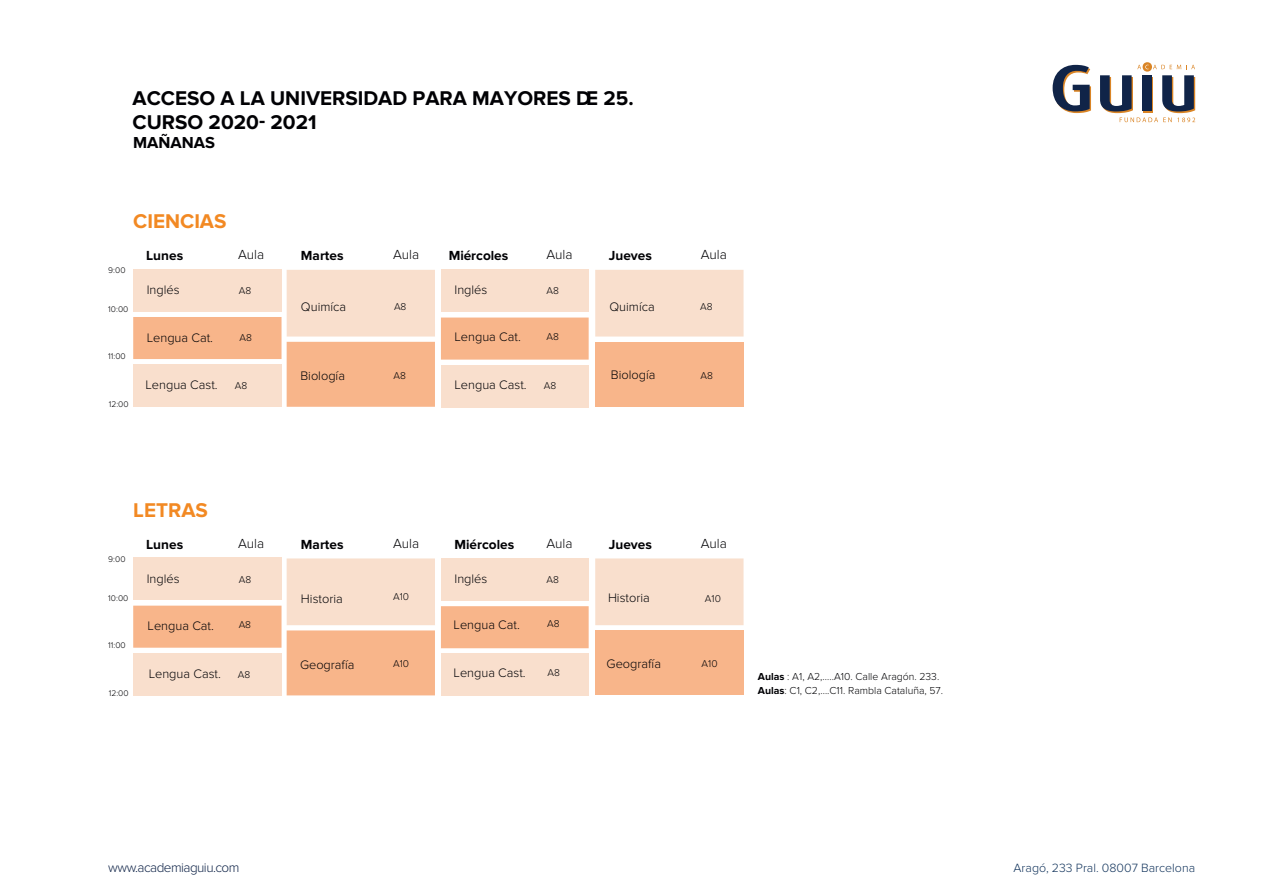
<style>
.page{position:relative;width:1263px;height:893px;background:#fff}
.page>*{position:absolute;margin:0;border:0;box-sizing:border-box;transform-origin:0 0}
.t1{font:700 20.7px/24.5px "Proxima Nova";color:#010104}
.t2{font:700 20.7px "Proxima Nova";color:#f28923}
.t3{font:700 16.5px "Proxima Nova";color:#010104}
.t4{font:700 13.65px "Proxima Nova";color:#010104}
.t5{font:300 13.65px "Proxima Nova";color:#010104}
.t6{font:300 13.5px "Proxima Nova";letter-spacing:-.04em;color:#102448}
.t7{font:300 12.75px "Proxima Nova";color:#010104}
.t8{font:300 12.45px "Proxima Nova";color:#12345c}
.t9{font:300 10.5px/13.6px "Proxima Nova";color:#010104}
.t10{font:300 10.2px "Proxima Nova";color:#010104}
.t11{font:300 8.55px "Proxima Nova";color:#010104}
.s1{font-weight:700}
</style>
<div class="page">
<div style="left:133px;top:269px;width:149px;height:42px;background:#f9dfcd"></div>
<div style="left:287px;top:270px;width:148px;height:67px;background:#f9dfcd"></div>
<div style="left:441px;top:270px;width:148px;height:42px;background:#f9dfcd"></div>
<svg style="left:133px;top:317px;width:456px;height:90px"></svg>
<div style="left:133px;top:365px;width:149px;height:42px;background:#f9dfcd"></div>
<div style="left:441px;top:365px;width:148px;height:42px;background:#f9dfcd"></div>
<div style="left:595px;top:270px;width:148px;height:67px;background:#f9dfcd"></div>
<div style="left:595px;top:342px;width:148px;height:65px;background:#f8b58a"></div>
<svg style="left:1052px;top:65px;width:39px;height:48px"></svg>
<svg style="left:1100px;top:62px;width:95px;height:60px"></svg>
<div style="left:133px;top:558px;width:149px;height:42px;background:#f9dfcd"></div>
<div style="left:287px;top:558px;width:148px;height:67px;background:#f9dfcd"></div>
<div style="left:441px;top:558px;width:148px;height:42px;background:#f9dfcd"></div>
<svg style="left:133px;top:606px;width:456px;height:89px"></svg>
<div style="left:133px;top:653px;width:149px;height:42px;background:#f9dfcd"></div>
<div style="left:441px;top:654px;width:148px;height:42px;background:#f9dfcd"></div>
<div style="left:595px;top:558px;width:148px;height:67px;background:#f9dfcd"></div>
<div style="left:595px;top:630px;width:148px;height:65px;background:#f8b58a"></div>
<h1 class="t1" style="left:133px;top:86px;width:503px">ACCESO A LA UNIVERSIDAD PARA MAYORES DE 25.<br>CURSO 2020- 2021</h1>
<p class="t3" style="left:133px;top:133px;width:83px">MAÑANAS</p>
<h1 class="t2" style="left:133px;top:209px;width:95px">CIENCIAS</h1>
<p class="t11" style="left:108px;top:265px;width:19px">9:00</p>
<p class="t11" style="left:108px;top:304px;width:22px">10:00</p>
<p class="t11" style="left:108px;top:351px;width:19px">11:00</p>
<p class="t11" style="left:109px;top:399px;width:21px">12:00</p>
<p class="t4" style="left:146px;top:248px;width:38px">Lunes</p>
<p class="t5" style="left:238px;top:247px;width:28px">Aula</p>
<p class="t4" style="left:301px;top:248px;width:44px">Martes</p>
<p class="t5" style="left:393px;top:247px;width:28px">Aula</p>
<p class="t4" style="left:449px;top:248px;width:61px">Miércoles</p>
<p class="t5" style="left:547px;top:247px;width:28px">Aula</p>
<p class="t4" style="left:609px;top:248px;width:45px">Jueves</p>
<p class="t5" style="left:701px;top:247px;width:28px">Aula</p>
<p class="t7" style="left:147px;top:283px;width:34px">Inglés</p>
<p class="t10" style="left:239px;top:285px;width:14px">A8</p>
<p class="t7" style="left:454px;top:283px;width:34px">Inglés</p>
<p class="t10" style="left:547px;top:285px;width:14px">A8</p>
<p class="t7" style="left:301px;top:301px;width:47px">Quimíca</p>
<p class="t10" style="left:394px;top:301px;width:14px">A8</p>
<p class="t7" style="left:609px;top:301px;width:47px">Quimíca</p>
<p class="t10" style="left:700px;top:301px;width:14px">A8</p>
<p class="t7" style="left:147px;top:331px;width:68px">Lengua Cat.</p>
<p class="t10" style="left:240px;top:331px;width:14px">A8</p>
<p class="t7" style="left:454px;top:330px;width:68px">Lengua Cat.</p>
<p class="t10" style="left:547px;top:330px;width:14px">A8</p>
<p class="t7" style="left:145px;top:377px;width:74px">Lengua Cast.</p>
<p class="t10" style="left:235px;top:380px;width:14px">A8</p>
<p class="t7" style="left:300px;top:370px;width:46px">Biología</p>
<p class="t10" style="left:393px;top:370px;width:14px">A8</p>
<p class="t7" style="left:454px;top:377px;width:74px">Lengua Cast.</p>
<p class="t10" style="left:544px;top:379px;width:14px">A8</p>
<p class="t7" style="left:611px;top:369px;width:46px">Biología</p>
<p class="t10" style="left:701px;top:370px;width:14px">A8</p>
<h1 class="t2" style="left:133px;top:498px;width:76px">LETRAS</h1>
<p class="t11" style="left:108px;top:554px;width:19px">9:00</p>
<p class="t11" style="left:108px;top:593px;width:22px">10:00</p>
<p class="t11" style="left:108px;top:640px;width:19px">11:00</p>
<p class="t11" style="left:109px;top:688px;width:21px">12:00</p>
<p class="t4" style="left:146px;top:536px;width:38px">Lunes</p>
<p class="t5" style="left:238px;top:535px;width:28px">Aula</p>
<p class="t4" style="left:301px;top:536px;width:44px">Martes</p>
<p class="t5" style="left:393px;top:535px;width:28px">Aula</p>
<p class="t4" style="left:454px;top:536px;width:61px">Miércoles</p>
<p class="t5" style="left:547px;top:535px;width:28px">Aula</p>
<p class="t4" style="left:609px;top:536px;width:45px">Jueves</p>
<p class="t5" style="left:701px;top:535px;width:28px">Aula</p>
<p class="t7" style="left:147px;top:572px;width:34px">Inglés</p>
<p class="t10" style="left:239px;top:574px;width:14px">A8</p>
<p class="t7" style="left:454px;top:572px;width:34px">Inglés</p>
<p class="t10" style="left:547px;top:574px;width:14px">A8</p>
<p class="t7" style="left:301px;top:591px;width:43px">Historia</p>
<p class="t10" style="left:393px;top:590px;width:17px">A10</p>
<p class="t7" style="left:608px;top:592px;width:43px">Historia</p>
<p class="t10" style="left:705px;top:592px;width:17px">A10</p>
<p class="t7" style="left:148px;top:618px;width:68px">Lengua Cat.</p>
<p class="t10" style="left:239px;top:619px;width:14px">A8</p>
<p class="t7" style="left:453px;top:617px;width:68px">Lengua Cat.</p>
<p class="t10" style="left:547px;top:618px;width:14px">A8</p>
<p class="t7" style="left:149px;top:667px;width:74px">Lengua Cast.</p>
<p class="t10" style="left:238px;top:669px;width:14px">A8</p>
<p class="t7" style="left:300px;top:657px;width:56px">Geografía</p>
<p class="t10" style="left:393px;top:657px;width:17px">A10</p>
<p class="t7" style="left:453px;top:665px;width:74px">Lengua Cast.</p>
<p class="t10" style="left:548px;top:667px;width:14px">A8</p>
<p class="t7" style="left:607px;top:656px;width:56px">Geografía</p>
<p class="t10" style="left:702px;top:657px;width:17px">A10</p>
<p class="t9" style="left:758px;top:670px;width:187px"><span class="s1">Aulas</span> : A1, A2,…..A10. Calle Aragón. 233.<br><span class="s1">Aulas</span>: C1, C2,….C11. Rambla Cataluña, 57.</p>
<p class="t6" style="left:108px;top:859px;width:133px">www.academiaguiu.com</p>
<p class="t8" style="left:1013px;top:860px;width:183px">Aragó, 233 Pral. 08007 Barcelona</p>
</div>
